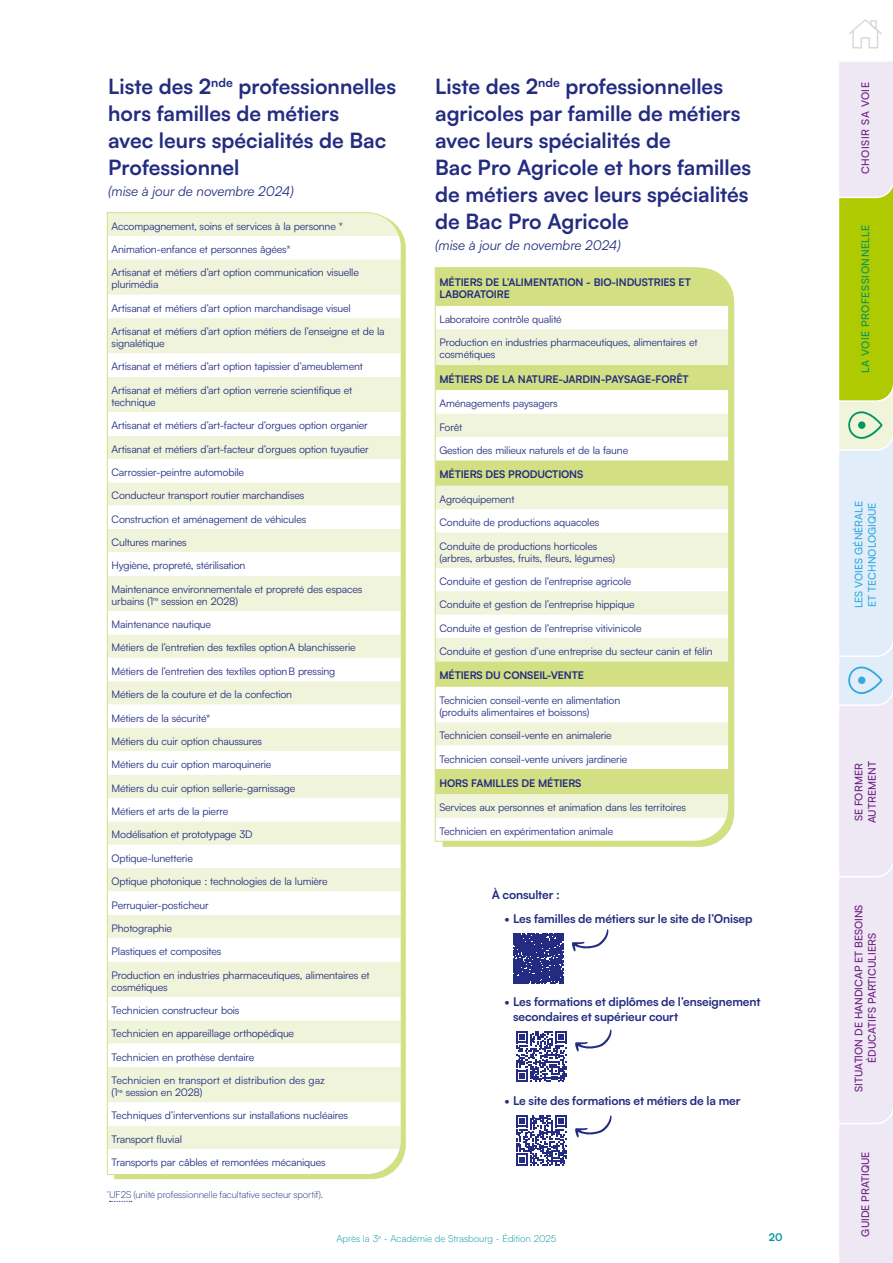
<style>
.page{position:relative;width:893px;height:1263px;background:#fff}
.page>*{position:absolute;margin:0;border:0;box-sizing:border-box;transform-origin:0 0}
.t1{font:700 21px/27px "Satoshi";color:#232c80}
.t2{font:italic 13.5px "Satoshi";color:#232c80}
.t3{font:700 12px/15px "Satoshi";letter-spacing:-.01em;color:#232c80}
.t4{font:10.5px/12px "Satoshi";letter-spacing:-.015em;color:#232c80}
.t5{font:700 10.5px/12px "Satoshi";letter-spacing:-.015em;color:#232c80}
.t6{font:500 10.5px/13.5px "Satoshi";color:#6f1e82;text-align:center}
.t7{font:500 10.5px/13.5px "Satoshi";color:#34a9e1}
.t8{font:500 10.5px "Satoshi";letter-spacing:.05em;color:#00965e}
.t9{font:500 10.5px "Satoshi";letter-spacing:.05em;color:#6f1e82}
.t10{font:700 10.5px "Satoshi";color:#00979f}
.t11{font:300 9.75px "Satoshi";letter-spacing:-.01em;color:#232c80}
.t12{font:300 9.75px "Satoshi";color:#00979f}
</style>
<div class="page">
<svg style="left:442px;top:284px;width:292px;height:563px;background:#d4e08a"></svg>
<svg style="left:434px;top:267px;width:295px;height:575px"></svg>
<svg style="left:107px;top:212px;width:295px;height:963px"></svg>
<svg style="left:110px;top:1201px;width:22px;height:1px"></svg>
<div style="left:513px;top:933px;width:50px;height:50px;background:#232c80"></div>
<svg style="left:516px;top:1031px;width:51px;height:51px"></svg>
<svg style="left:516px;top:1115px;width:51px;height:51px"></svg>
<svg style="left:572px;top:929px;width:36px;height:22px"></svg>
<svg style="left:575px;top:1029px;width:37px;height:22px"></svg>
<svg style="left:575px;top:1115px;width:37px;height:22px"></svg>
<svg style="left:839px;top:62px;width:54px;height:1201px;background:#e0e4cb"></svg>
<div style="left:858px;top:676px;width:7px;height:8px;background:#34a9e1;border-radius:50%"></div>
<svg style="left:849px;top:19px;width:33px;height:30px"></svg>
<h1 class="t1" style="left:108px;top:71px;width:289px">Liste des 2<sup>nde</sup> professionnelles hors familles de métiers<br>avec leurs spécialités de Bac<br>Professionnel</h1>
<p class="t2" style="left:108px;top:182px;width:187px">(mise à jour de novembre 2024)</p>
<p class="t4" style="left:112px;top:219px;width:233px">Accompagnement, soins et services à la personne *</p>
<p class="t4" style="left:112px;top:243px;width:181px">Animation-enfance et personnes âgées*</p>
<p class="t4" style="left:112px;top:266px;width:249px">Artisanat et métiers d’art option communication visuelle plurimédia</p>
<p class="t4" style="left:112px;top:302px;width:241px">Artisanat et métiers d’art option marchandisage visuel</p>
<p class="t4" style="left:112px;top:325px;width:275px">Artisanat et métiers d’art option métiers de l’enseigne et de la signalétique</p>
<p class="t4" style="left:112px;top:360px;width:253px">Artisanat et métiers d’art option tapissier d’ameublement</p>
<p class="t4" style="left:112px;top:384px;width:242px">Artisanat et métiers d’art option verrerie scientifique et technique</p>
<p class="t4" style="left:112px;top:419px;width:258px">Artisanat et métiers d’art-facteur d’orgues option organier</p>
<p class="t4" style="left:112px;top:442px;width:259px">Artisanat et métiers d’art-facteur d’orgues option tuyautier</p>
<p class="t4" style="left:112px;top:466px;width:134px">Carrossier-peintre automobile</p>
<p class="t4" style="left:112px;top:489px;width:194px">Conducteur transport routier marchandises</p>
<p class="t4" style="left:112px;top:512px;width:196px">Construction et aménagement de véhicules</p>
<p class="t4" style="left:112px;top:536px;width:77px">Cultures marines</p>
<p class="t4" style="left:112px;top:559px;width:135px">Hygiène, propreté, stérilisation</p>
<p class="t4" style="left:112px;top:582px;width:252px">Maintenance environnementale et propreté des espaces urbains (1<sup>re</sup> session en 2028)</p>
<p class="t4" style="left:112px;top:618px;width:101px">Maintenance nautique</p>
<p class="t4" style="left:112px;top:641px;width:246px">Métiers de l’entretien des textiles optionA blanchisserie</p>
<p class="t4" style="left:112px;top:665px;width:225px">Métiers de l’entretien des textiles optionB pressing</p>
<p class="t4" style="left:112px;top:688px;width:182px">Métiers de la couture et de la confection</p>
<p class="t4" style="left:112px;top:711px;width:100px">Métiers de la sécurité*</p>
<p class="t4" style="left:112px;top:735px;width:152px">Métiers du cuir option chaussures</p>
<p class="t4" style="left:112px;top:758px;width:161px">Métiers du cuir option maroquinerie</p>
<p class="t4" style="left:112px;top:781px;width:185px">Métiers du cuir option sellerie-garnissage</p>
<p class="t4" style="left:112px;top:805px;width:118px">Métiers et arts de la pierre</p>
<p class="t4" style="left:112px;top:828px;width:143px">Modélisation et prototypage 3D</p>
<p class="t4" style="left:112px;top:851px;width:83px">Optique-lunetterie</p>
<p class="t4" style="left:112px;top:875px;width:218px">Optique photonique : technologies de la lumière</p>
<p class="t4" style="left:112px;top:898px;width:99px">Perruquier-posticheur</p>
<p class="t4" style="left:112px;top:922px;width:62px">Photographie</p>
<p class="t4" style="left:112px;top:945px;width:111px">Plastiques et composites</p>
<p class="t4" style="left:112px;top:968px;width:260px">Production en industries pharmaceutiques, alimentaires et cosmétiques</p>
<p class="t4" style="left:112px;top:1004px;width:129px">Technicien constructeur bois</p>
<p class="t4" style="left:112px;top:1027px;width:184px">Technicien en appareillage orthopédique</p>
<p class="t4" style="left:112px;top:1050px;width:144px">Technicien en prothèse dentaire</p>
<p class="t4" style="left:112px;top:1074px;width:215px">Technicien en transport et distribution des gaz (1<sup>re</sup> session en 2028)</p>
<p class="t4" style="left:112px;top:1109px;width:238px">Techniques d’interventions sur installations nucléaires</p>
<p class="t4" style="left:112px;top:1132px;width:72px">Transport fluvial</p>
<p class="t4" style="left:112px;top:1156px;width:216px">Transports par câbles et remontées mécaniques</p>
<p class="t11" style="left:107px;top:1188px;width:218px"><sup>*</sup>UF2S (unité professionnelle facultative secteur sportif).</p>
<h1 class="t1" style="left:435px;top:71px;width:318px">Liste des 2<sup>nde</sup> professionnelles agricoles par famille de métiers avec leurs spécialités de<br>Bac Pro Agricole et hors familles de métiers avec leurs spécialités de Bac Pro Agricole</h1>
<p class="t2" style="left:435px;top:236px;width:187px">(mise à jour de novembre 2024)</p>
<p class="t5" style="left:439px;top:276px;width:253px">MÉTIERS DE L’ALIMENTATION - BIO-INDUSTRIES ET<br>LABORATOIRE</p>
<p class="t4" style="left:439px;top:313px;width:124px">Laboratoire contrôle qualité</p>
<p class="t4" style="left:439px;top:336px;width:260px">Production en industries pharmaceutiques, alimentaires et cosmétiques</p>
<p class="t5" style="left:439px;top:372px;width:251px">MÉTIERS DE LA NATURE-JARDIN-PAYSAGE-FORÊT</p>
<p class="t4" style="left:439px;top:397px;width:120px">Aménagements paysagers</p>
<p class="t4" style="left:439px;top:420px;width:24px">Forêt</p>
<p class="t4" style="left:439px;top:444px;width:190px">Gestion des milieux naturels et de la faune</p>
<p class="t5" style="left:439px;top:468px;width:145px">MÉTIERS DES PRODUCTIONS</p>
<p class="t4" style="left:439px;top:493px;width:77px">Agroéquipement</p>
<p class="t4" style="left:439px;top:516px;width:161px">Conduite de productions aquacoles</p>
<p class="t4" style="left:439px;top:539px;width:177px">Conduite de productions horticoles (arbres, arbustes, fruits, fleurs, légumes)</p>
<p class="t4" style="left:439px;top:575px;width:193px">Conduite et gestion de l’entreprise agricole</p>
<p class="t4" style="left:439px;top:598px;width:197px">Conduite et gestion de l’entreprise hippique</p>
<p class="t4" style="left:439px;top:621px;width:204px">Conduite et gestion de l’entreprise vitivinicole</p>
<p class="t4" style="left:439px;top:645px;width:275px">Conduite et gestion d’une entreprise du secteur canin et félin</p>
<p class="t5" style="left:439px;top:669px;width:146px">MÉTIERS DU CONSEIL-VENTE</p>
<p class="t4" style="left:439px;top:694px;width:182px">Technicien conseil-vente en alimentation (produits alimentaires et boissons)</p>
<p class="t4" style="left:439px;top:729px;width:174px">Technicien conseil-vente en animalerie</p>
<p class="t4" style="left:439px;top:752px;width:189px">Technicien conseil-vente univers jardinerie</p>
<p class="t5" style="left:439px;top:776px;width:143px">HORS FAMILLES DE MÉTIERS</p>
<p class="t4" style="left:439px;top:801px;width:248px">Services aux personnes et animation dans les territoires</p>
<p class="t4" style="left:439px;top:825px;width:175px">Technicien en expérimentation animale</p>
<p class="t3" style="left:492px;top:886px;width:70px">À consulter :</p>
<p class="t3" style="left:504px;top:910px;width:249px">• Les familles de métiers sur le site de l’Onisep</p>
<p class="t3" style="left:513px;top:993px;width:249px;text-indent:-9px">• Les formations et diplômes de l’enseignement secondaires et supérieur court</p>
<p class="t3" style="left:504px;top:1092px;width:238px">• Le site des formations et métiers de la mer</p>
<p class="t12" style="left:336px;top:1232px;width:222px">Après la 3<sup>e</sup> - Académie de Strasbourg - Édition 2025</p>
<p class="t10" style="left:769px;top:1230px;width:15px">20</p>
<p class="t9" style="left:858px;top:174px;width:93px;rotate:-90deg">CHOISIR SA VOIE</p>
<p class="t8" style="left:858px;top:373px;width:150px;rotate:-90deg">LA VOIE PROFESSIONNELLE</p>
<p class="t7" style="left:851px;top:608px;width:108px;rotate:-90deg">LES VOIES GÉNÉRALE<br>ET TECHNOLOGIQUE</p>
<p class="t6" style="left:851px;top:823px;width:63px;text-align:left;rotate:-90deg">SE FORMER<br>AUTREMENT</p>
<p class="t6" style="left:851px;top:1092px;width:189px;rotate:-90deg">SITUATION DE HANDICAP ET BESOINS<br>ÉDUCATIFS PARTICULIERS</p>
<p class="t6" style="left:858px;top:1236px;width:87px;rotate:-90deg">GUIDE PRATIQUE</p>
</div>
